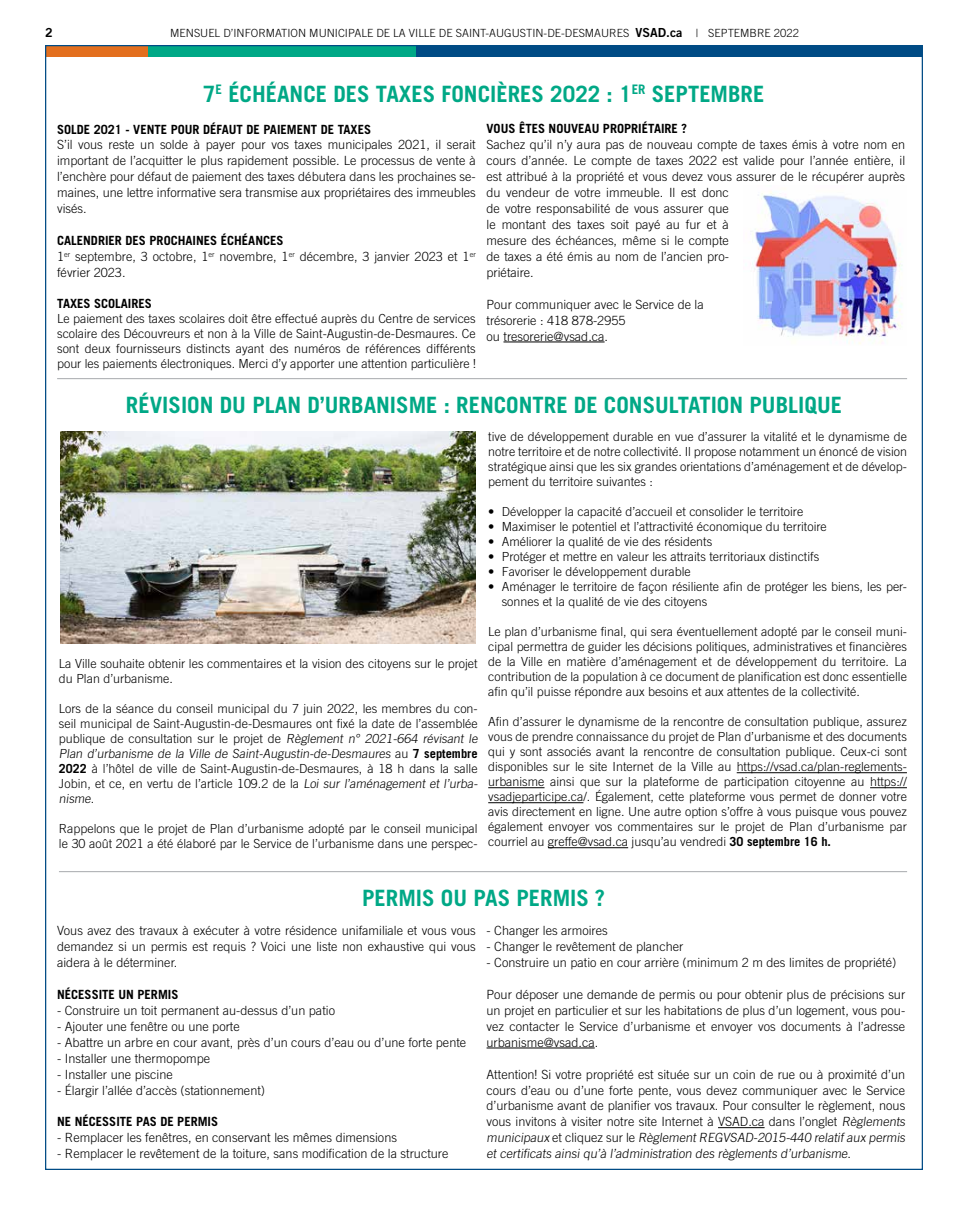
<style>
.page{position:relative;width:968px;height:1215px;background:#fff}
.page>*{position:absolute;margin:0;border:0;box-sizing:border-box;transform-origin:0 0}
.t1{font:700 22.5px "Trade Gothic";color:#00a886}
.t2{font:300 12.62px/16px "Trade Gothic";color:#000}
.t3{font:700 12.62px "Trade Gothic";color:#000}
.t4{font:300 12.5px/15px "Trade Gothic";color:#000;text-align:justify}
.t5{font:12.5px "Trade Gothic Bold Two";color:#000}
.t6{font:300 11.25px "Trade Gothic";color:#000}
.s1{font-family:"Trade Gothic Bold Two";font-weight:400;font-size:12.5px}
.s2{font-weight:700}
</style>
<div class="page">
<div style="left:147px;top:46px;width:269px;height:11px;background:#00a886"></div>
<div style="left:416px;top:46px;width:506px;height:11px;background:#004b85"></div>
<div style="left:45px;top:46px;width:102px;height:11px;background:#e36f1e"></div>
<hr style="left:503px;top:342px;width:101px;height:1px;background:#000">
<hr style="left:486px;top:1048px;width:108px;height:1px;background:#000">
<hr style="left:718px;top:1127px;width:46px;height:1px;background:#000">
<hr style="left:736px;top:772px;width:170px;height:1px;background:#000">
<hr style="left:488px;top:787px;width:56px;height:1px;background:#000">
<hr style="left:870px;top:787px;width:36px;height:1px;background:#000">
<hr style="left:488px;top:802px;width:95px;height:1px;background:#000">
<hr style="left:548px;top:847px;width:80px;height:1px;background:#000">
<hr style="left:57px;top:378px;width:850px;height:1px;background:#a7a9ac">
<hr style="left:59px;top:871px;width:848px;height:1px;background:#a7a9ac">
<img style="left:61px;top:432px;width:415px;height:212px">
<img style="left:752px;top:191px;width:151px;height:153px">
<p class="t5" style="left:45px;top:25px;width:9px">2</p>
<p class="t6" style="left:170px;top:26px;width:630px">MENSUEL D’INFORMATION MUNICIPALE DE LA VILLE DE SAINT-AUGUSTIN-DE-DESMAURES <span class="s1">VSAD.ca</span> | SEPTEMBRE 2022</p>
<h1 class="t1" style="left:203px;top:80px;width:563px">7<sup>E</sup> ÉCHÉANCE DES TAXES FONCIÈRES 2022 : 1<sup>ER</sup> SEPTEMBRE</h1>
<p class="t3" style="left:57px;top:121px;width:315px">SOLDE 2021 - VENTE POUR DÉFAUT DE PAIEMENT DE TAXES</p>
<p class="t2" style="left:57px;top:137px;width:420px;text-align:justify">S’il vous reste un solde à payer pour vos taxes municipales 2021, il serait important de l’acquitter le plus rapidement possible. Le processus de vente à l’enchère pour défaut de paiement des taxes débutera dans les prochaines se&shy;maines, une lettre informative sera transmise aux propriétaires des immeubles visés.</p>
<p class="t2" style="left:57px;top:232px;width:420px"><span class="s2">CALENDRIER DES PROCHAINES ÉCHÉANCES<br></span>1<sup>er</sup> septembre, 3 octobre, 1<sup>er</sup> novembre, 1<sup>er</sup> décembre, 3 janvier 2023 et 1<sup>er </sup>février 2023.</p>
<p class="t3" style="left:57px;top:296px;width:96px">TAXES SCOLAIRES</p>
<p class="t4" style="left:57px;top:311px;width:420px">Le paiement des taxes scolaires doit être effectué auprès du Centre de services scolaire des Découvreurs et non à la Ville de Saint-Augustin-de-Desmaures. Ce sont deux fournisseurs distincts ayant des numéros de références différents pour les paiements électroniques. Merci d’y apporter une attention particulière !</p>
<p class="t3" style="left:486px;top:121px;width:202px">VOUS ÊTES NOUVEAU PROPRIÉTAIRE ?</p>
<p class="t2" style="left:486px;top:137px;width:420px">Sachez qu’il n’y aura pas de nouveau compte de taxes émis à votre nom en cours d’année. Le compte de taxes 2022 est valide pour l’année entière, il est attribué à la propriété et vous devez vous assurer de le récupérer auprès du vendeur de votre immeuble. Il est donc<br>de votre responsabilité de vous assurer que<br>le montant des taxes soit payé au fur et à<br>mesure des échéances, même si le compte<br>de taxes a été émis au nom de l’ancien pro-<br>priétaire.</p>
<p class="t2" style="left:486px;top:296px;width:219px">Pour communiquer avec le Service de la trésorerie : 418 878-2955<br>ou tresorerie@vsad.ca.</p>
<h1 class="t1" style="left:126px;top:392px;width:717px">RÉVISION DU PLAN D’URBANISME : RENCONTRE DE CONSULTATION PUBLIQUE</h1>
<p class="t4" style="left:488px;top:429px;width:420px">tive de développement durable en vue d’assurer la vitalité et le dynamisme de notre territoire et de notre collectivité. Il propose notamment un énoncé de vision stratégique ainsi que les six grandes orientations d’aménagement et de dévelop&shy;pement du territoire suivantes :</p>
<p class="t4" style="left:488px;top:504px;width:316px">• Développer la capacité d’accueil et consolider le territoire</p>
<p class="t4" style="left:488px;top:519px;width:340px">• Maximiser le potentiel et l’attractivité économique du territoire</p>
<p class="t4" style="left:488px;top:534px;width:225px">• Améliorer la qualité de vie des résidents</p>
<p class="t4" style="left:488px;top:549px;width:332px">• Protéger et mettre en valeur les attraits territoriaux distinctifs</p>
<p class="t4" style="left:488px;top:564px;width:204px">• Favoriser le développement durable</p>
<p class="t4" style="left:501px;top:579px;width:407px;text-indent:-14px">• Aménager le territoire de façon résiliente afin de protéger les biens, les per&shy;sonnes et la qualité de vie des citoyens</p>
<p class="t4" style="left:488px;top:624px;width:420px">Le plan d’urbanisme final, qui sera éventuellement adopté par le conseil muni&shy;cipal permettra de guider les décisions politiques, administratives et financières de la Ville en matière d’aménagement et de développement du territoire. La contribution de la population à ce document de planification est donc essentielle afin qu’il puisse répondre aux besoins et aux attentes de la collectivité.</p>
<p class="t4" style="left:488px;top:714px;width:420px">Afin d’assurer le dynamisme de la rencontre de consultation publique, assurez vous de prendre connaissance du projet de Plan d’urbanisme et des documents qui y sont associés avant la rencontre de consultation publique. Ceux-ci sont disponibles sur le site Internet de la Ville au https://vsad.ca/plan-reglements&shy;urbanisme ainsi que sur la plateforme de participation citoyenne au https:// vsadjeparticipe.ca/. Également, cette plateforme vous permet de donner votre avis directement en ligne. Une autre option s’offre à vous puisque vous pouvez également envoyer vos commentaires sur le projet de Plan d’urbanisme par courriel au greffe@vsad.ca jusqu’au vendredi <span class="s2">30 septembre 16 h.</span></p>
<p class="t4" style="left:59px;top:656px;width:420px">La Ville souhaite obtenir les commentaires et la vision des citoyens sur le projet du Plan d’urbanisme.</p>
<p class="t4" style="left:59px;top:701px;width:422px;text-align:left">Lors de la séance du conseil municipal du 7 juin 2022, les membres du con&shy;seil municipal de Saint-Augustin-de-Desmaures ont fixé la date de l’assemblée publique de consultation sur le projet de Règlement n° 2021-664 révisant le Plan d’urbanisme de la Ville de Saint-Augustin-de-Desmaures a u <span class="s2">7 s e pte m b r e 2022</span> à l’hôtel de ville de Saint-Augustin-de-Desmaures, à 18 h dans la salle Jobin, et ce, en vertu de l’article 109.2 de la Loi sur l’aménagement et l’urba&shy;nisme.</p>
<p class="t4" style="left:59px;top:821px;width:420px">Rappelons que le projet de Plan d’urbanisme adopté par le conseil municipal le 30 août 2021 a été élaboré par le Service de l’urbanisme dans une perspec-</p>
<h1 class="t1" style="left:362px;top:884px;width:245px">PERMIS OU PAS PERMIS ?</h1>
<p class="t2" style="left:57px;top:923px;width:420px;text-align:justify">Vous avez des travaux à exécuter à votre résidence unifamiliale et vous vous demandez si un permis est requis ? Voici une liste non exhaustive qui vous aidera à le déterminer.</p>
<p class="t3" style="left:57px;top:987px;width:123px">NÉCESSITE UN PERMIS</p>
<p class="t2" style="left:57px;top:1002px;width:279px">- Construire un toit permanent au-dessus d’un patio</p>
<p class="t2" style="left:57px;top:1018px;width:184px">- Ajouter une fenêtre ou une porte</p>
<p class="t2" style="left:57px;top:1034px;width:410px">- Abattre un arbre en cour avant, près d’un cours d’eau ou d’une forte pente</p>
<p class="t2" style="left:57px;top:1050px;width:154px">- Installer une thermopompe</p>
<p class="t2" style="left:57px;top:1066px;width:117px">- Installer une piscine</p>
<p class="t2" style="left:57px;top:1082px;width:209px">- Élargir l’allée d’accès (stationnement)</p>
<p class="t3" style="left:57px;top:1114px;width:163px">NE NÉCESSITE PAS DE PERMIS</p>
<p class="t2" style="left:57px;top:1130px;width:341px">- Remplacer les fenêtres, en conservant les mêmes dimensions</p>
<p class="t2" style="left:57px;top:1146px;width:393px">- Remplacer le revêtement de la toiture, sans modification de la structure</p>
<p class="t2" style="left:486px;top:922px;width:123px">- Changer les armoires</p>
<p class="t2" style="left:486px;top:938px;width:198px">- Changer le revêtement de plancher</p>
<p class="t2" style="left:486px;top:954px;width:411px">- Construire un patio en cour arrière (minimum 2 m des limites de propriété)</p>
<p class="t2" style="left:486px;top:986px;width:420px;text-align:justify">Pour déposer une demande de permis ou pour obtenir plus de précisions sur un projet en particulier et sur les habitations de plus d’un logement, vous pou&shy;vez contacter le Service d’urbanisme et envoyer vos documents à l’adresse urbanisme@vsad.ca.</p>
<p class="t2" style="left:486px;top:1066px;width:422px">Attention! Si votre propriété est située sur un coin de rue ou à proximité d’un cours d’eau ou d’une forte pente, vous devez communiquer avec le Service d’urbanisme avant de planifier vos travaux. Pour consulter le règlement, nous vous invitons à visiter notre site Internet à VSAD.ca dans l’onglet Règlements municipaux et c l i q u e z s u r l e Règlement REGVSAD-2015-440 relatif aux permis et certificats ainsi qu’à l’administration des règlements d’urbanisme.</p>
</div>
